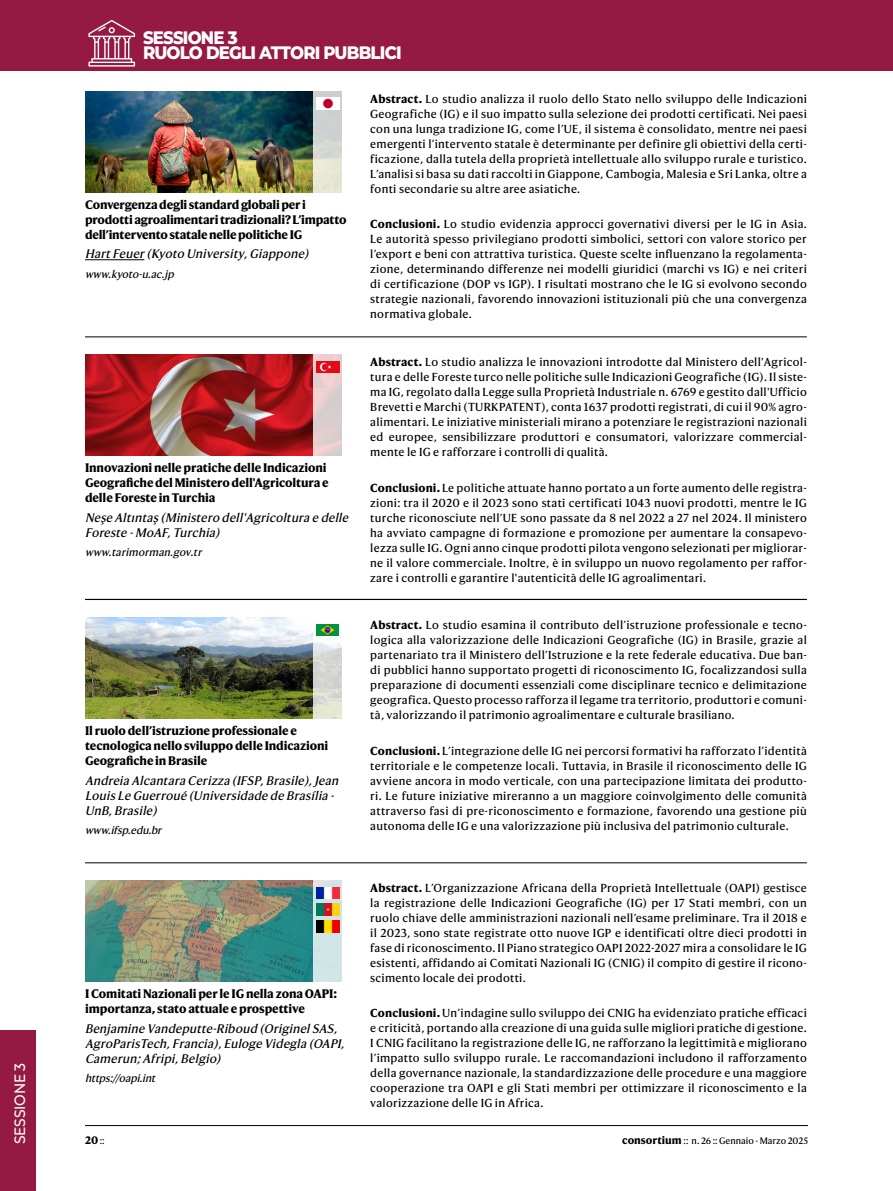
<style>
.page{position:relative;width:893px;height:1191px;background:#fff}
.page>*{position:absolute;margin:0;border:0;box-sizing:border-box;transform-origin:0 0}
.t1{font:800 18px/15px "Montserrat";letter-spacing:-.05em;color:#fff;scale:.92 1}
.t2{font:500 15px "Montserrat";letter-spacing:-.01em;color:#fff;scale:.92 1}
.t3{font:700 12px/15px "Harding Text Web";letter-spacing:-.01em;color:#000}
.t4{font:italic 12px/15px "Harding Text Web";color:#000}
.t5{font:11.25px/15px "Harding Text Web";letter-spacing:.025em;color:#000;text-align:justify}
.t6{font:italic 10.5px "Harding Text Web";color:#000}
.t7{font:700 10.5px "Harding Text Web";color:#000}
.t8{font:9px "Harding Text Web";color:#000}
.s1{font-weight:700}
.s2{font-weight:400;font-size:9px}
.s3{font-weight:700;font-size:10.5px}
</style>
<div class="page">
<hr style="left:85px;top:1125px;width:723px;height:1px;background:#000">
<img style="left:85px;top:91px;width:228px;height:101px">
<img style="left:85px;top:355px;width:228px;height:101px">
<img style="left:85px;top:618px;width:228px;height:101px">
<img style="left:85px;top:880px;width:228px;height:101px">
<hr style="left:85px;top:259px;width:59px;height:1px;background:#000">
<hr style="left:85px;top:336px;width:722px;height:1px;background:#000">
<hr style="left:85px;top:599px;width:722px;height:1px;background:#000">
<hr style="left:85px;top:862px;width:722px;height:1px;background:#000">
<svg style="left:313px;top:91px;width:29px;height:101px;background:#d8dbd3"></svg>
<svg style="left:313px;top:355px;width:29px;height:101px;background:#e2cdce"></svg>
<svg style="left:313px;top:635px;width:29px;height:84px;background:#dbded7"></svg>
<svg style="left:313px;top:880px;width:29px;height:101px;background:#d0dddb"></svg>
<img style="left:316px;top:98px;width:23px;height:11px">
<img style="left:316px;top:361px;width:23px;height:12px">
<div style="left:316px;top:624px;width:23px;height:11px;background:#00923f"></div>
<img style="left:320px;top:625px;width:15px;height:10px">
<img style="left:316px;top:887px;width:23px;height:11px">
<img style="left:316px;top:904px;width:23px;height:11px">
<img style="left:316px;top:920px;width:23px;height:12px">
<div style="left:0;top:1030px;width:35px;height:161px;background:#951a43"></div>
<div style="left:0;top:0;width:893px;height:71px;background:#951a43"></div>
<svg style="left:88px;top:20px;width:47px;height:47px"></svg>
<h2 class="t2" style="left:9px;top:1144px;width:90px;rotate:-90deg">SESSIONE 3</h2>
<h1 class="t1" style="left:143px;top:29px;width:283px">SESSIONE 3<br>RUOLO DEGLI ATTORI PUBBLICI</h1>
<p class="t3" style="left:85px;top:197px;width:263px">Convergenza degli standard globali per i prodotti agroalimentari tradizionali? L’impatto dell’intervento statale nelle politiche IG</p>
<p class="t4" style="left:85px;top:247px;width:228px">HartFeuer(Kyoto University,Giappone)</p>
<p class="t6" style="left:85px;top:267px;width:93px">www.kyoto-u.ac.jp</p>
<p class="t3" style="left:85px;top:461px;width:245px">Innovazioni nelle pratiche delle Indicazioni<br>Geografiche del Ministero dell'Agricoltura e delle Foreste in Turchia</p>
<p class="t4" style="left:85px;top:510px;width:268px">Neşe Altıntaş (Ministero dell'Agricoltura e delle<br>Foreste -MoAF,Turchia)</p>
<p class="t6" style="left:85px;top:546px;width:121px">www.tarimorman.gov.tr</p>
<p class="t3" style="left:85px;top:723px;width:245px">Il ruolo dell’istruzione professionale e tecnologica nello sviluppo delle Indicazioni<br>Geografiche in Brasile</p>
<p class="t4" style="left:85px;top:773px;width:258px">Andreia Alcantara Cerizza (IFSP,Brasile),Jean<br>Louis Le Guerroué (Universidade de Brasília -<br>UnB,Brasile)</p>
<p class="t6" style="left:85px;top:824px;width:81px">www.ifsp.edu.br</p>
<p class="t3" style="left:85px;top:986px;width:253px">I Comitati Nazionali per le IG nella zona OAPI: importanza, stato attuale e prospettive</p>
<p class="t4" style="left:85px;top:1021px;width:264px">Benjamine Vandeputte-Riboud (OriginelSAS,<br>AgroParisTech,Francia),Euloge Videgla (OAPI,<br>Camerun;Afripi,Belgio)</p>
<p class="t6" style="left:85px;top:1071px;width:74px">https://oapi.int</p>
<p class="t5" style="left:370px;top:92px;width:438px"><span class="s1">Abstract.</span> Lo studio analizza il ruolo dello Stato nello sviluppo delle Indicazioni Geografiche (IG) e il suo impatto sulla selezione dei prodotti certificati. Nei paesi con una lunga tradizione IG, come l’UE, il sistema è consolidato, mentre nei paesi emergenti l’intervento statale è determinante per definire gli obiettivi della certi&shy;ficazione, dalla tutela della proprietà intellettuale allo sviluppo rurale e turistico.<br>L’analisi si basa su dati raccolti in Giappone, Cambogia, Malesia e Sri Lanka, oltre a fonti secondarie su altre aree asiatiche.</p>
<p class="t5" style="left:370px;top:217px;width:438px"><span class="s1">Conclusioni.</span> Lo studio evidenzia approcci governativi diversi per le IG in Asia.<br>Le autorità spesso privilegiano prodotti simbolici, settori con valore storico per l’export e beni con attrattiva turistica. Queste scelte influenzano la regolamenta&shy;zione, determinando differenze nei modelli giuridici (marchi vs IG) e nei criteri di certificazione (DOP vs IGP). I risultati mostrano che le IG si evolvono secondo strategie nazionali, favorendo innovazioni istituzionali più che una convergenza normativa globale.</p>
<p class="t5" style="left:370px;top:355px;width:438px"><span class="s1">Abstract.</span> Lo studio analizza le innovazioni introdotte dal Ministero dell'Agricol&shy;tura e delle Foreste turco nelle politiche sulle Indicazioni Geografiche (IG). Il siste&shy;ma IG, regolato dalla Legge sulla Proprietà Industriale n. 6769 e gestito dall'Ufficio Brevetti e Marchi (TURKPATENT), conta 1637 prodotti registrati, di cui il 90% agro&shy;alimentari. Le iniziative ministeriali mirano a potenziare le registrazioni nazionali ed europee, sensibilizzare produttori e consumatori, valorizzare commercial&shy;mente le IG e rafforzare i controlli di qualità.</p>
<p class="t5" style="left:370px;top:480px;width:438px"><span class="s1">Conclusioni.</span> Le politiche attuate hanno portato a un forte aumento delle registra&shy;zioni: tra il 2020 e il 2023 sono stati certificati 1043 nuovi prodotti, mentre le IG turche riconosciute nell’UE sono passate da 8 nel 2022 a 27 nel 2024. Il ministero ha avviato campagne di formazione e promozione per aumentare la consapevo&shy;lezza sulle IG. Ogni anno cinque prodotti pilota vengono selezionati per migliorar&shy;ne il valore commerciale. Inoltre, è in sviluppo un nuovo regolamento per raffor&shy;zare i controlli e garantire l'autenticità delle IG agroalimentari.</p>
<p class="t5" style="left:370px;top:618px;width:438px"><span class="s1">Abstract.</span> Lo studio esamina il contributo dell’istruzione professionale e tecno&shy;logica alla valorizzazione delle Indicazioni Geografiche (IG) in Brasile, grazie al partenariato tra il Ministero dell’Istruzione e la rete federale educativa. Due ban&shy;di pubblici hanno supportato progetti di riconoscimento IG, focalizzandosi sulla preparazione di documenti essenziali come disciplinare tecnico e delimitazione geografica. Questo processo rafforza il legame tra territorio, produttori e comuni&shy;tà, valorizzando il patrimonio agroalimentare e culturale brasiliano.</p>
<p class="t5" style="left:370px;top:743px;width:438px"><span class="s1">Conclusioni.</span> L’integrazione delle IG nei percorsi formativi ha rafforzato l’identità territoriale e le competenze locali. Tuttavia, in Brasile il riconoscimento delle IG avviene ancora in modo verticale, con una partecipazione limitata dei produtto&shy;ri. Le future iniziative mireranno a un maggiore coinvolgimento delle comunità attraverso fasi di pre-riconoscimento e formazione, favorendo una gestione più autonoma delle IG e una valorizzazione più inclusiva del patrimonio culturale.</p>
<p class="t5" style="left:370px;top:880px;width:438px"><span class="s1">Abstract.</span> L’Organizzazione Africana della Proprietà Intellettuale (OAPI) gestisce la registrazione delle Indicazioni Geografiche (IG) per 17 Stati membri, con un ruolo chiave delle amministrazioni nazionali nell’esame preliminare. Tra il 2018 e il 2023, sono state registrate otto nuove IGP e identificati oltre dieci prodotti in fase di riconoscimento. Il Piano strategico OAPI 2022-2027 mira a consolidare le IG esistenti, affidando ai Comitati Nazionali IG (CNIG) il compito di gestire il ricono&shy;scimento locale dei prodotti.</p>
<p class="t5" style="left:370px;top:1006px;width:438px"><span class="s1">Conclusioni.</span> Un’indagine sullo sviluppo dei CNIG ha evidenziato pratiche efficaci e criticità, portando alla creazione di una guida sulle migliori pratiche di gestione.<br>I CNIG facilitano la registrazione delle IG, ne rafforzano la legittimità e migliorano l’impatto sullo sviluppo rurale. Le raccomandazioni includono il rafforzamento della governance nazionale, la standardizzazione delle procedure e una maggiore cooperazione tra OAPI e gli Stati membri per ottimizzare il riconoscimento e la valorizzazione delle IG in Africa.</p>
<p class="t7" style="left:85px;top:1134px;width:21px">20 <span class="s2">::</span></p>
<p class="t8" style="left:622px;top:1135px;width:187px"><span class="s3">consortium</span> :: n. 26 :: Gennaio - Marzo 2025</p>
</div>
